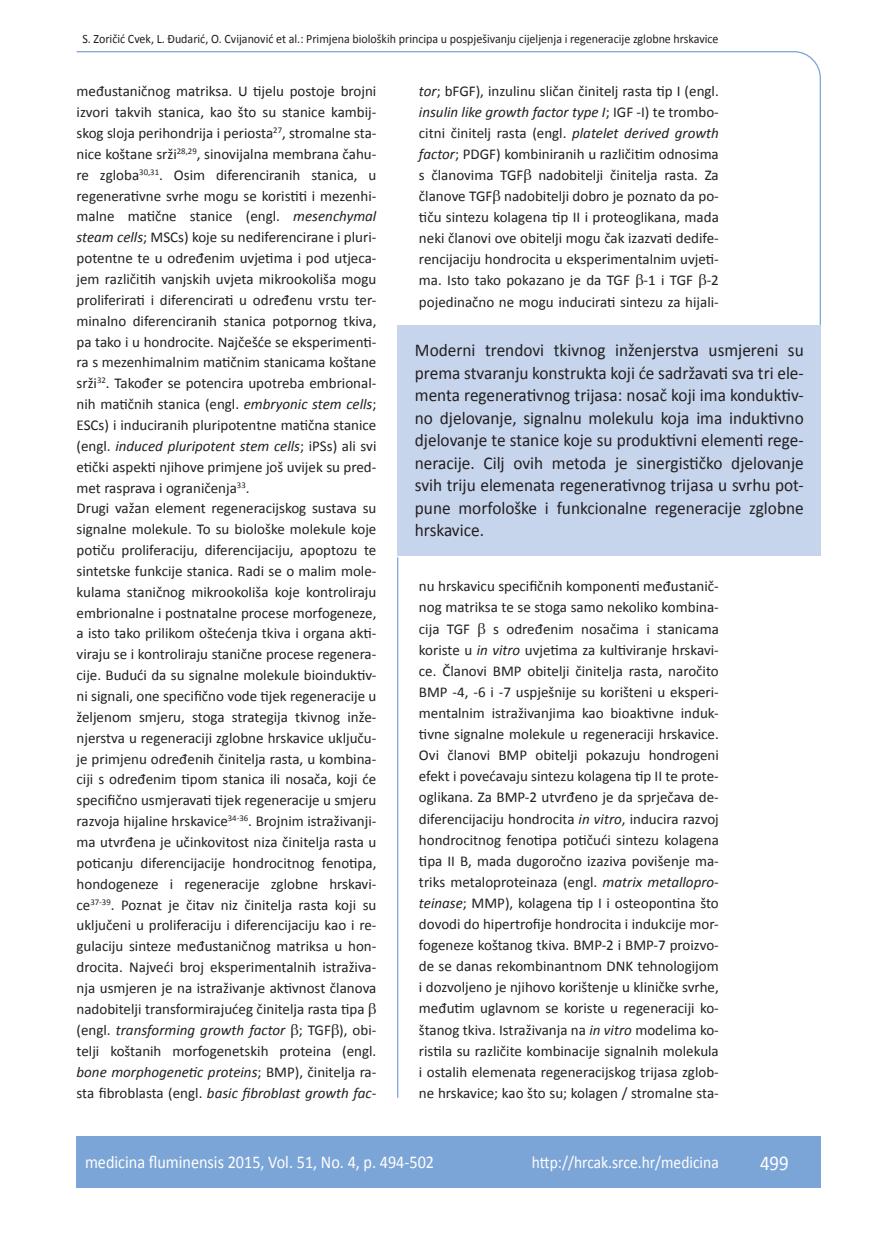
<style>
.page{position:relative;width:872px;height:1234px;background:#fff}
.page>*{position:absolute;margin:0;border:0;box-sizing:border-box;transform-origin:0 0}
.t1{font:21px "Calibri";color:#fff;scale:.9 1}
.t2{font:18px/22.5px "Calibri";color:#231f20;text-align:justify;scale:.96 1}
.t3{font:18px "Calibri";color:#fff;scale:.9 1}
.t4{font:17.25px "Calibri";color:#fff;scale:.9 1}
.t5{font:15px/20.9px "Calibri";color:#231f20;text-align:justify}
.t6{font:12.75px "Calibri";color:#231f20;scale:.94 1}
.s1{font-style:italic}
</style>
<div class="page">
<svg style="left:76px;top:51px;width:745px;height:275px"></svg>
<hr style="left:397px;top:557px;width:1px;height:540px;background:#7ca5d7">
<div style="left:77px;top:1135px;width:744px;height:51px;background:#7ca5d7"></div>
<div style="left:398px;top:325px;width:423px;height:231px;background:#c6d5ec"></div>
<svg style="left:524px;top:169px;width:7px;height:14px"></svg>
<svg style="left:493px;top:190px;width:7px;height:14px"></svg>
<svg style="left:636px;top:274px;width:7px;height:14px"></svg>
<svg style="left:699px;top:274px;width:7px;height:14px"></svg>
<p class="t6" style="left:82px;top:30px;width:678px">S. Zoričić Cvek, L. Đudarić, O. Cvijanović et al.: Primjena bioloških principa u pospješivanju cijeljenja i regeneracije zglobne hrskavice</p>
<p class="t5" style="left:77px;top:80px;width:301px;text-align:left">međustaničnog matriksa. U tijelu postoje brojni izvori takvih stanica, kao što su stanice kambij&shy;skog sloja perihondrija i periosta<sup>27</sup>, stromalne sta&shy;nice koštane srži<sup>28,29</sup>, sinovijalna membrana čahu&shy;re zgloba<sup>30,31</sup>. Osim diferenciranih stanica, u regenerativne svrhe mogu se koristiti i mezenhi&shy;malne matične stanice (engl. <span class="s1">mesenchymal steam cells</span>; MSCs) koje su nediferencirane i pluri&shy;potentne te u određenim uvjetima i pod utjeca&shy;jem različitih vanjskih uvjeta mikrookoliša mogu proliferirati i diferencirati u određenu vrstu ter&shy;minalno diferenciranih stanica potpornog tkiva, pa tako i u hondrocite. Najčešće se eksperimenti&shy;ra s mezenhimalnim matičnim stanicama koštane srži<sup>32</sup>. Također se potencira upotreba embrional&shy;nih matičnih stanica (engl. <span class="s1">embryonic stem cells</span>; ESCs) i induciranih pluripotentne matična stanice (engl. <span class="s1">induced pluripotent stem cells</span>; iPSs) ali svi etički aspekti njihove primjene još uvijek su pred&shy;met rasprava i ograničenja<sup>33</sup>.<br>Drugi važan element regeneracijskog sustava su signalne molekule. To su biološke molekule koje potiču proliferaciju, diferencijaciju, apoptozu te sintetske funkcije stanica. Radi se o malim mole&shy;kulama staničnog mikrookoliša koje kontroliraju embrionalne i postnatalne procese morfogeneze, a isto tako prilikom oštećenja tkiva i organa akti&shy;viraju se i kontroliraju stanične procese regenera&shy;cije. Budući da su signalne molekule bioinduktiv&shy;ni signali, one specifično vode tijek regeneracije u željenom smjeru, stoga strategija tkivnog inže&shy;njerstva u regeneraciji zglobne hrskavice uključu&shy;je primjenu određenih činitelja rasta, u kombina&shy;ciji s određenim tipom stanica ili nosača, koji će specifično usmjeravati tijek regeneracije u smjeru razvoja hijaline hrskavice<sup>34-36</sup>. Brojnim istraživanji&shy;ma utvrđena je učinkovitost niza činitelja rasta u poticanju diferencijacije hondrocitnog fenotipa, hondogeneze i regeneracije zglobne hrskavi&shy;ce<sup>37-39</sup>. Poznat je čitav niz činitelja rasta koji su uključeni u proliferaciju i diferencijaciju kao i re&shy;gulaciju sinteze međustaničnog matriksa u hon&shy;drocita. Najveći broj eksperimentalnih istraživa&shy;nja usmjeren je na istraživanje aktivnost članova nadobitelji transformirajućeg činitelja rasta tipa (engl. <span class="s1">transforming growth factor</span> ; TGF ), obi&shy;telji koštanih morfogenetskih proteina (engl. <span class="s1">bone morphogenetic proteins</span>; BMP), činitelja ra&shy;sta fibroblasta (engl. <span class="s1">basic fibroblast growth fac-</span></p>
<p class="t5" style="left:419px;top:80px;width:301px"><span class="s1">tor</span>; bFGF), inzulinu sličan činitelj rasta tip I (engl. <span class="s1">insulin like growth factor type I</span>; IGF -I) te trombo&shy;citni činitelj rasta (engl. <span class="s1">platelet derived growth factor</span>; PDGF) kombiniranih u različitim odnosima s članovima TGF nadobitelji činitelja rasta. Za članove TGF nadobitelji dobro je poznato da po&shy;tiču sintezu kolagena tip II i proteoglikana, mada neki članovi ove obitelji mogu čak izazvati dedife&shy;rencijaciju hondrocita u eksperimentalnim uvjeti&shy;ma. Isto tako pokazano je da TGF -1 i TGF -2 pojedinačno ne mogu inducirati sintezu za hijali-</p>
<p class="t2" style="left:415px;top:338px;width:407px">Moderni trendovi tkivnog inženjerstva usmjereni su prema stvaranju konstrukta koji će sadržavati sva tri ele&shy;menta regenerativnog trijasa: nosač koji ima konduktiv&shy;no djelovanje, signalnu molekulu koja ima induktivno djelovanje te stanice koje su produktivni elementi rege&shy;neracije. Cilj ovih metoda je sinergističko djelovanje svih triju elemenata regenerativnog trijasa u svrhu pot&shy;pune morfološke i funkcionalne regeneracije zglobne hrskavice.</p>
<p class="t5" style="left:419px;top:575px;width:301px">nu hrskavicu specifičnih komponenti međustanič&shy;nog matriksa te se stoga samo nekoliko kombina&shy;cija TGF</p>
<p class="t5" style="left:419px;top:617px;width:301px;text-indent:74px">s određenim nosačima i stanicama koriste u <span class="s1">in vitro</span> uvjetima za kultiviranje hrskavi&shy;ce. Članovi BMP obitelji činitelja rasta, naročito BMP -4, -6 i -7 uspješnije su korišteni u eksperi&shy;mentalnim istraživanjima kao bioaktivne induk&shy;tivne signalne molekule u regeneraciji hrskavice.<br>Ovi članovi BMP obitelji pokazuju hondrogeni efekt i povećavaju sintezu kolagena tip II te prote&shy;oglikana. Za BMP-2 utvrđeno je da sprječava de&shy;diferencijaciju hondrocita <span class="s1">in vitro</span>, inducira razvoj hondrocitnog fenotipa potičući sintezu kolagena tipa II B, mada dugoročno izaziva povišenje ma&shy;triks metaloproteinaza (engl. <span class="s1">matrix metallopro&shy;teinase</span>; MMP), kolagena tip I i osteopontina što dovodi do hipertrofije hondrocita i indukcije mor&shy;fogeneze koštanog tkiva. BMP-2 i BMP-7 proizvo&shy;de se danas rekombinantnom DNK tehnologijom i dozvoljeno je njihovo korištenje u kliničke svrhe, međutim uglavnom se koriste u regeneraciji ko&shy;štanog tkiva. Istraživanja na <span class="s1">in vitro</span> modelima ko&shy;ristila su različite kombinacije signalnih molekula i ostalih elemenata regeneracijskog trijasa zglob&shy;ne hrskavice; kao što su; kolagen / stromalne sta-</p>
<p class="t3" style="left:85px;top:1150px;width:389px">medicina fluminensis 2015, Vol. 51, No. 4, p. 494-502</p>
<p class="t4" style="left:532px;top:1151px;width:209px">http://hrcak.srce.hr/medicina</p>
<h1 class="t1" style="left:760px;top:1149px;width:33px">499</h1>
</div>
